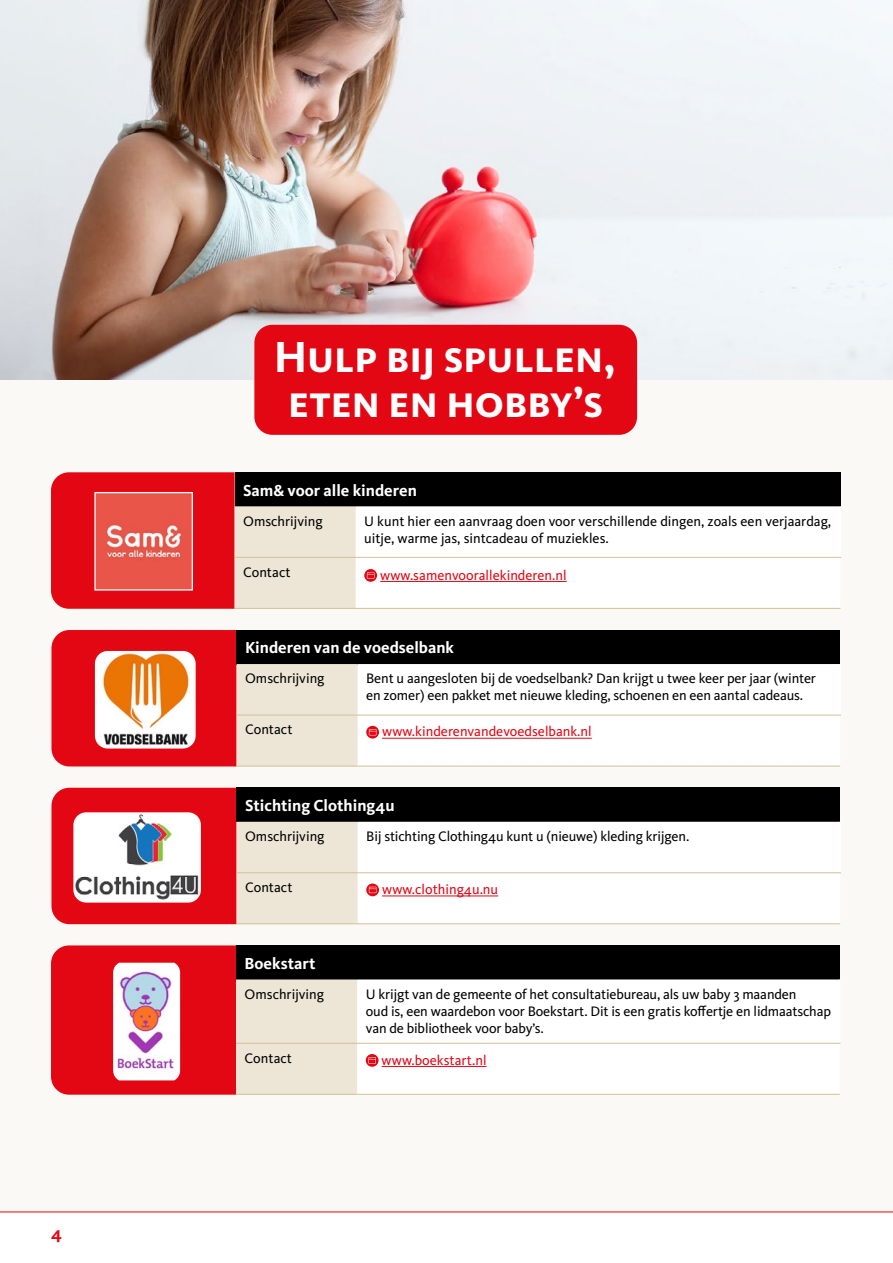
<style>
.page{position:relative;width:893px;height:1263px;background:#fff}
.page>*{position:absolute;margin:0;border:0;box-sizing:border-box;transform-origin:0 0}
.H2_hoofdstuk{font:700 45px/45px "Kievit Pro";color:#fff;text-align:center}
.t1{font:700 18px "Kievit Pro";color:#e30613}
.t2{font:700 16.5px "Kievit Pro";color:#fff}
.t3{font:14.25px/17.1px "Kievit Pro";letter-spacing:-.01em;color:#000}
.t4{font:14.25px "Kievit Pro";color:#e30613}
</style>
<div class="page">
<div style="left:0;top:51px;width:893px;height:1161px;background:#fbf9f5"></div>
<hr style="left:0;top:1211px;width:893px;height:1px;background:#e30613">
<img style="left:0;top:0;width:893px;height:380px">
<div style="left:254px;top:325px;width:383px;height:110px;background:#e30613;border-radius:18px"></div>
<div style="left:235px;top:472px;width:605px;height:34px;background:#000"></div>
<svg style="left:51px;top:472px;width:305px;height:137px;background:#d15f5d"></svg>
<div style="left:356px;top:506px;width:484px;height:76px;background:#fff"></div>
<hr style="left:840px;top:506px;width:1px;height:51px;background:#fff">
<hr style="left:235px;top:557px;width:121px;height:1px;background:#d1c098">
<hr style="left:356px;top:557px;width:485px;height:1px;background:#d1c098">
<hr style="left:235px;top:608px;width:121px;height:1px;background:#d1c098">
<hr style="left:356px;top:608px;width:484px;height:1px;background:#d1c098">
<hr style="left:380px;top:581px;width:187px;height:1px;background:#e30613">
<svg style="left:364px;top:569px;width:13px;height:13px"></svg>
<svg style="left:367px;top:572px;width:7px;height:7px"></svg>
<div style="left:237px;top:630px;width:603px;height:34px;background:#000"></div>
<svg style="left:51px;top:630px;width:307px;height:136px"></svg>
<div style="left:358px;top:714px;width:482px;height:52px;background:#fff"></div>
<hr style="left:839px;top:664px;width:2px;height:51px;background:#fff">
<hr style="left:237px;top:715px;width:121px;height:1px;background:#d1c098">
<hr style="left:358px;top:715px;width:483px;height:1px;background:#d1c098">
<hr style="left:237px;top:766px;width:121px;height:1px;background:#d1c098">
<hr style="left:358px;top:766px;width:482px;height:1px;background:#d1c098">
<hr style="left:382px;top:738px;width:210px;height:1px;background:#e30613">
<svg style="left:366px;top:726px;width:13px;height:12px"></svg>
<svg style="left:369px;top:729px;width:7px;height:6px"></svg>
<div style="left:237px;top:788px;width:603px;height:34px;background:#000"></div>
<svg style="left:51px;top:788px;width:307px;height:136px"></svg>
<div style="left:358px;top:873px;width:482px;height:24px;background:#fff"></div>
<hr style="left:839px;top:822px;width:2px;height:50px;background:#fff">
<hr style="left:237px;top:872px;width:121px;height:1px;background:#d1c098">
<hr style="left:358px;top:872px;width:483px;height:1px;background:#d1c098">
<hr style="left:237px;top:923px;width:121px;height:1px;background:#d1c098">
<hr style="left:358px;top:923px;width:482px;height:1px;background:#d1c098">
<hr style="left:382px;top:896px;width:116px;height:1px;background:#e30613">
<svg style="left:366px;top:883px;width:13px;height:13px"></svg>
<svg style="left:369px;top:887px;width:7px;height:6px"></svg>
<div style="left:236px;top:945px;width:604px;height:34px;background:#000"></div>
<svg style="left:51px;top:945px;width:306px;height:150px"></svg>
<div style="left:357px;top:979px;width:482px;height:115px;background:#fff"></div>
<hr style="left:839px;top:979px;width:1px;height:64px;background:#fff">
<hr style="left:236px;top:1043px;width:121px;height:1px;background:#d1c098">
<hr style="left:357px;top:1043px;width:483px;height:1px;background:#d1c098">
<hr style="left:236px;top:1094px;width:121px;height:1px;background:#d1c098">
<hr style="left:357px;top:1094px;width:483px;height:1px;background:#d1c098">
<hr style="left:382px;top:1066px;width:104px;height:1px;background:#e30613">
<svg style="left:366px;top:1054px;width:13px;height:13px"></svg>
<svg style="left:368px;top:1057px;width:8px;height:6px"></svg>
<p class="t1" style="left:51px;top:1222px;width:12px">4</p>
<h3 class="H2_hoofdstuk" style="left:274px;top:334px;width:344px">Hulp bij spullen, eten en hobby’s</h3>
<h3 class="t2" style="left:243px;top:480px;width:175px">Sam&amp; voor alle kinderen</h3>
<h1 class="t3" style="left:243px;top:512px;width:81px">Omschrijving</h1>
<h1 class="t3" style="left:364px;top:512px;width:468px">U kunt hier een aanvraag doen voor verschillende dingen, zoals een verjaardag, uitje, warme jas, sintcadeau of muziekles.</h1>
<h1 class="t3" style="left:243px;top:563px;width:49px">Contact</h1>
<h1 class="t4" style="left:380px;top:566px;width:188px">www.samenvoorallekinderen.nl</h1>
<h3 class="t2" style="left:245px;top:638px;width:211px">Kinderen van de voedselbank</h3>
<h1 class="t3" style="left:245px;top:670px;width:81px">Omschrijving</h1>
<h1 class="t3" style="left:366px;top:670px;width:451px">Bent u aangesloten bij de voedselbank? Dan krijgt u twee keer per jaar (winter en zomer) een pakket met nieuwe kleding, schoenen en een aantal cadeaus.</h1>
<h1 class="t3" style="left:245px;top:721px;width:49px">Contact</h1>
<h1 class="t4" style="left:382px;top:723px;width:211px">www.kinderenvandevoedselbank.nl</h1>
<h3 class="t2" style="left:245px;top:795px;width:151px">Stichting Clothing4u</h3>
<h1 class="t3" style="left:245px;top:828px;width:81px">Omschrijving</h1>
<h1 class="t3" style="left:366px;top:828px;width:325px">Bij stichting Clothing4u kunt u (nieuwe) kleding krijgen.</h1>
<h1 class="t3" style="left:245px;top:879px;width:49px">Contact</h1>
<h1 class="t4" style="left:382px;top:881px;width:118px">www.clothing4u.nu</h1>
<h3 class="t2" style="left:245px;top:953px;width:72px">Boekstart</h3>
<h1 class="t3" style="left:245px;top:985px;width:81px">Omschrijving</h1>
<h1 class="t3" style="left:366px;top:985px;width:467px">U krijgt van de gemeente of het consultatiebureau, als uw baby 3 maanden<br>oud is, een waardebon voor Boekstart. Dit is een gratis koffertje en lidmaatschap van de bibliotheek voor baby’s.</h1>
<h1 class="t3" style="left:245px;top:1049px;width:49px">Contact</h1>
<h1 class="t4" style="left:382px;top:1051px;width:106px">www.boekstart.nl</h1>
</div>
